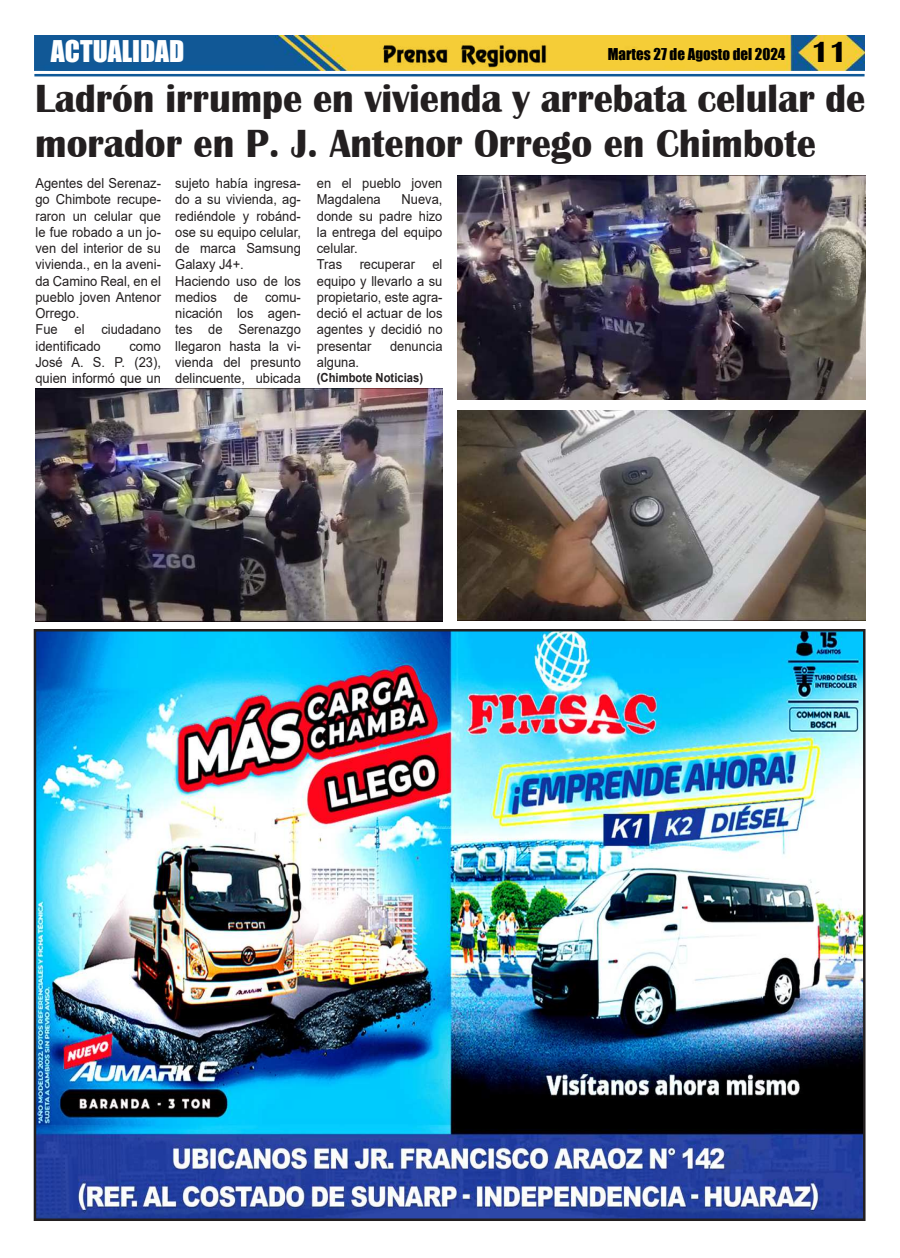
<style>
.page{position:relative;width:900px;height:1258px;background:#fff}
.page>*{position:absolute;margin:0;border:0;box-sizing:border-box;transform-origin:0 0}
.t1{font:700 40.38px/45px "Britannic";color:#231f20;scale:.95 1}
.t2{font:27.5px "Impact";color:#fff}
.t3{font:15px "Impact";color:#000}
.t4{font:13.75px/16.2px "Arial";color:#231f20;scale:.94 1}
.t5{font:700 12.5px "Arial";color:#231f20;scale:.9 1}
.s1{font-family:"Britannic";font-weight:700;font-size:30px}
</style>
<div class="page">
<img style="left:34px;top:35px;width:831px;height:35px">
<hr style="left:34px;top:74px;width:831px;height:2px;background:#0f5998">
<img style="left:380px;top:41px;width:169px;height:27px">
<img style="left:37px;top:632px;width:826px;height:586px">
<img style="left:458px;top:411px;width:408px;height:210px">
<img style="left:35px;top:389px;width:407px;height:232px">
<img style="left:457px;top:175px;width:408px;height:225px">
<h2 class="t2" style="left:51px;top:36px;width:135px">ACTUALIDAD</h2>
<p class="t3" style="left:608px;top:48px;width:241px">Martes 27 de Agosto del 2024 <span class="s1">11</span></p>
<h1 class="t1" style="left:35px;top:76px;width:875px">Ladrón irrumpe en vivienda y arrebata celular de morador en P. J. Antenor Orrego en Chimbote</h1>
<p class="t4" style="left:35px;top:175px;width:135px">Agentes del Serenaz&shy;go Chimbote recupe&shy;raron un celular que le fue robado a un jo&shy;ven del interior de su vivienda., en la aveni&shy;da Camino Real, en el pueblo joven Antenor<br>Orrego.<br>Fue el ciudadano identi昀椀cado</p>
<p class="t4" style="left:175px;top:175px;width:135px">sujeto había ingresa&shy;do a su vivienda, ag&shy;rediéndole y robánd&shy;ose su equipo celular, de marca Samsung<br>Galaxy J4+.<br>Haciendo uso de los medios de comu&shy;nicación los agen&shy;tes de Serenazgo llegaron hasta la vi&shy;vienda del presunto delincuente, ubicada</p>
<p class="t4" style="left:317px;top:175px;width:135px">en el pueblo joven<br>Magdalena</p>
<p class="t4" style="left:317px;top:191px;width:135px;text-indent:85px">Nueva, donde su padre hizo la entrega del equipo celular.<br>Tras</p>
<p class="t4" style="left:317px;top:256px;width:135px;text-align:justify;text-indent:116px">el equipo y llevarlo a su propietario, este agra&shy;deció el actuar de los agentes y decidió no presentar</p>
<p class="t4" style="left:360px;top:256px;width:60px">recuperar</p>
<p class="t4" style="left:390px;top:339px;width:57px">denuncia</p>
<p class="t4" style="left:35px;top:338px;width:135px;text-align:justify;text-indent:94px">como José A. S. P. (23), quien informó que un</p>
<p class="t4" style="left:317px;top:354px;width:47px">alguna.</p>
<p class="t5" style="left:317px;top:373px;width:120px">(Chimbote Noticias)</p>
</div>
